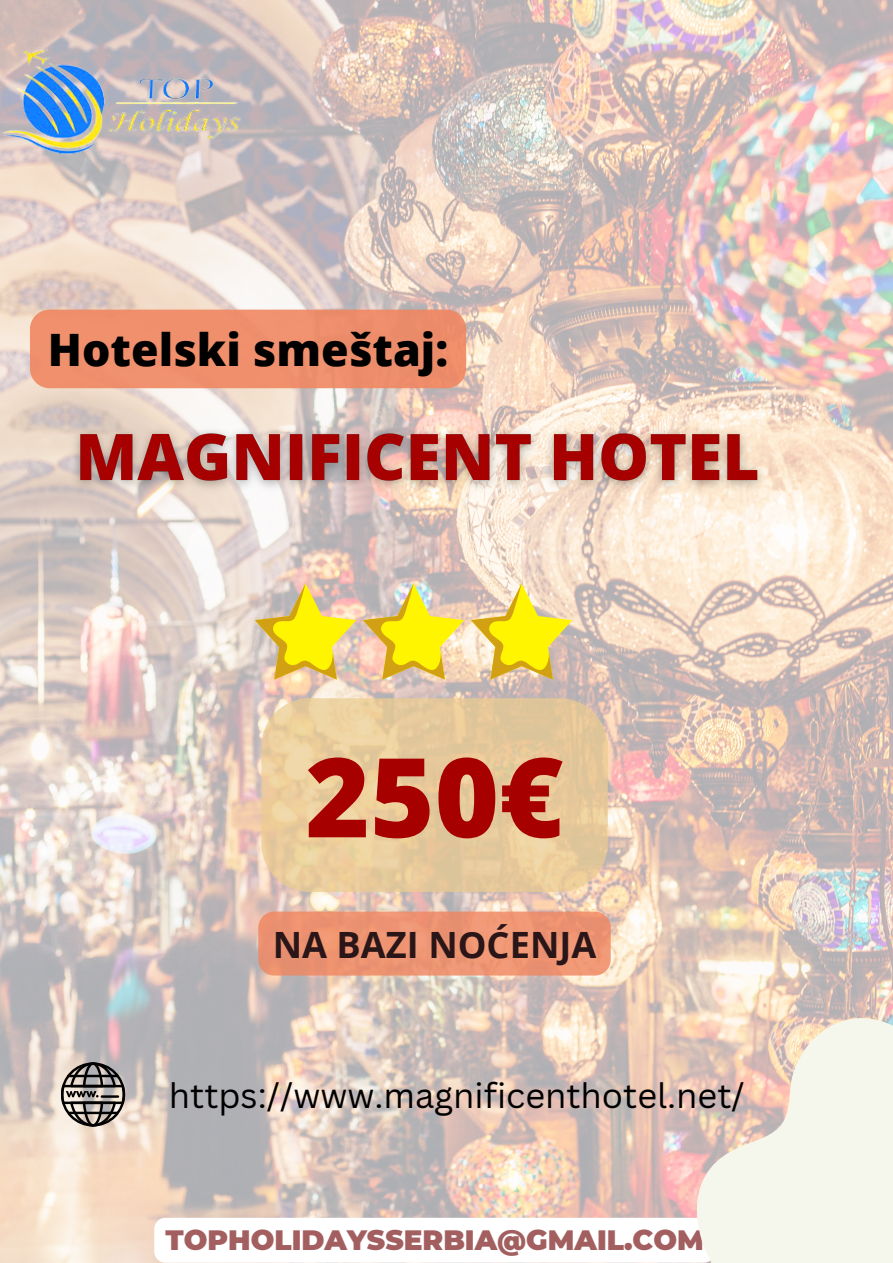
<style>
.page{position:relative;width:893px;height:1263px;background:#fff}
.page>*{position:absolute;margin:0;border:0;box-sizing:border-box;transform-origin:0 0}
.t1{font:800 110.18px "Open Sans";color:#a60000}
.t2{font:800 44.7px "Open Sans";color:#000}
.t3{font:700 36.22px "Open Sans";color:#2a1618}
.t4{font:34.42px "Canva Sans";color:#000}
.t5{font:900 27.97px "Montserrat";color:#a35f5f}
</style>
<div class="page">
<img style="left:0;top:0;width:893px;height:1263px">
<img style="left:0;top:22px;width:261px;height:173px">
<div style="left:154px;top:1218px;width:561px;height:45px;background:#fff;border-radius:11px"></div>
<svg style="left:645px;top:983px;width:248px;height:280px;background:#eee0d5"></svg>
<div style="left:30px;top:310px;width:436px;height:78px;background:#f08f6b"></div>
<img style="left:60px;top:398px;width:716px;height:120px">
<svg style="left:61px;top:1062px;width:64px;height:64px;background:#86817c"></svg>
<div style="left:261px;top:698px;width:347px;height:194px;background:#ebcc90;border-radius:48px;opacity:.73"></div>
<svg style="left:255px;top:583px;width:101px;height:97px;background:#e6d16b"></svg>
<svg style="left:363px;top:583px;width:101px;height:97px;background:#e8d36c"></svg>
<svg style="left:471px;top:583px;width:101px;height:97px;background:#ecd76e"></svg>
<div style="left:258px;top:911px;width:353px;height:64px;background:#ee9371;border-radius:16px"></div>
<p class="t2" style="left:48px;top:318px;width:402px">Hotelski smeštaj:</p>
<h1 class="t1" style="left:305px;top:720px;width:260px">250€</h1>
<p class="t3" style="left:273px;top:919px;width:325px">NA BAZI NOĆENJA</p>
<p class="t4" style="left:169px;top:1071px;width:577px">https://www.magnificenthotel.net/</p>
<p class="t5" style="left:165px;top:1223px;width:540px">TOPHOLIDAYSSERBIA@GMAIL.COM</p>
</div>
